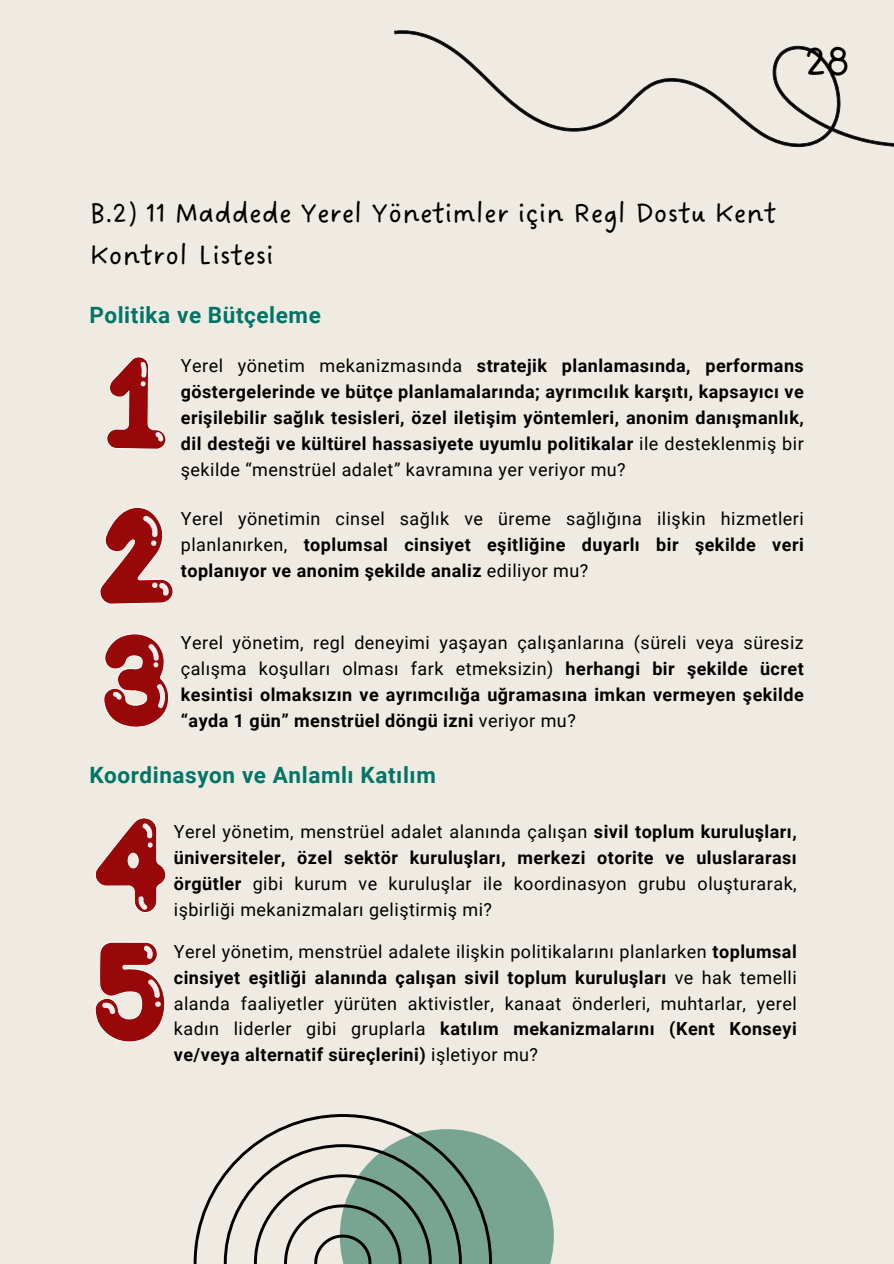
<style>
.page{position:relative;width:894px;height:1264px;background:#fff}
.page>*{position:absolute;margin:0;border:0;box-sizing:border-box;transform-origin:0 0}
.t1{font:45px "DO Sans Regular";color:#000}
.t2{font:30px/41.7px "DO Sans Regular";color:#000}
.t3{font:700 22.5px "Roboto";letter-spacing:.025em;color:#007466}
.t4{font:18px/25.8px "Roboto";letter-spacing:.025em;color:#000;text-align:justify}
.t5{font:700 18px/25.8px "Roboto";letter-spacing:.025em;color:#000;text-align:justify}
.s1{font-weight:400}
.s2{font-weight:700}
</style>
<div class="page">
<div style="left:0;top:0;width:893px;height:1263px;background:#efebe2"></div>
<svg style="left:106px;top:356px;width:60px;height:93px"></svg>
<svg style="left:99px;top:507px;width:75px;height:97px"></svg>
<svg style="left:103px;top:633px;width:66px;height:95px"></svg>
<svg style="left:95px;top:817px;width:71px;height:95px"></svg>
<svg style="left:94px;top:941px;width:72px;height:102px"></svg>
<svg style="left:394px;top:30px;width:499px;height:118px"></svg>
<svg style="left:492px;top:1139px;width:61px;height:124px;fill:#77a592"></svg>
<svg style="left:193px;top:1114px;width:299px;height:149px"></svg>
<p class="t1" style="left:804px;top:35px;width:47px">28</p>
<p class="t2" style="left:89px;top:194px;width:688px">B.2) 11 Maddede Yerel Yönetimler için Regl Dostu Kent<br>Kontrol Listesi</p>
<p class="t3" style="left:89px;top:302px;width:233px">Politika ve Bütçeleme</p>
<h1 class="t5" style="left:181px;top:353px;width:624px"><span class="s1">Yerel yönetim mekanizmasında</span> stratejik planlamasında, performans göstergelerinde ve bütçe planlamalarında; ayrımcılık karşıtı, kapsayıcı ve erişilebilir sağlık tesisleri, özel iletişim yöntemleri, anonim danışmanlık, dil desteği ve kültürel hassasiyete uyumlu politikalar <span class="s1">ile desteklenmiş bir şekilde “menstrüel adalet” kavramına yer veriyor mu?</span></h1>
<h2 class="t4" style="left:181px;top:506px;width:624px">Yerel yönetimin cinsel sağlık ve üreme sağlığına ilişkin hizmetleri planlanırken, <span class="s2">toplumsal cinsiyet eşitliğine duyarlı bir şekilde veri toplanıyor ve anonim şekilde analiz</span> ediliyor mu?</h2>
<p class="t5" style="left:181px;top:630px;width:624px"><span class="s1">Yerel yönetim, regl deneyimi yaşayan çalışanlarına (süreli veya süresiz çalışma koşulları olması fark etmeksizin)</span> herhangi bir şekilde ücret kesintisi olmaksızın ve ayrımcılığa uğramasına imkan vermeyen şekilde “ayda 1 gün” menstrüel döngü izni <span class="s1">veriyor mu?</span></p>
<p class="t3" style="left:89px;top:762px;width:348px">Koordinasyon ve Anlamlı Katılım</p>
<p class="t4" style="left:174px;top:819px;width:624px">Yerel yönetim, menstrüel adalet alanında çalışan <span class="s2">sivil toplum kuruluşları, üniversiteler, özel sektör kuruluşları, merkezi otorite ve uluslararası örgütler</span> gibi kurum ve kuruluşlar ile koordinasyon grubu oluşturarak, işbirliği mekanizmaları geliştirmiş mi?</p>
<p class="t4" style="left:174px;top:938px;width:624px">Yerel yönetim, menstrüel adalete ilişkin politikalarını planlarken <span class="s2">toplumsal cinsiyet eşitliği alanında çalışan sivil toplum kuruluşları</span> ve hak temelli alanda faaliyetler yürüten aktivistler, kanaat önderleri, muhtarlar, yerel kadın liderler gibi gruplarla <span class="s2">katılım mekanizmalarını (Kent Konseyi ve/veya alternatif süreçlerini)</span> işletiyor mu?</p>
</div>
